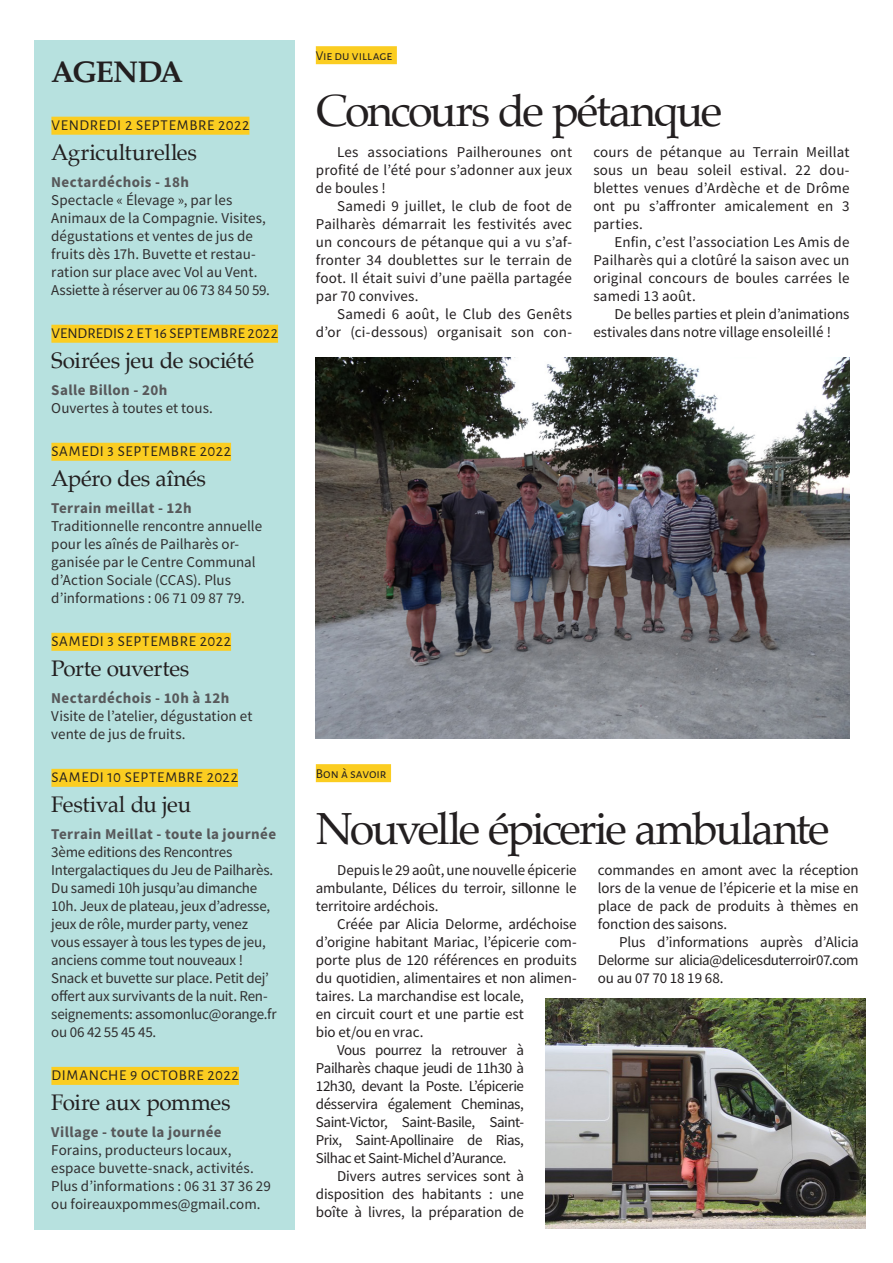
<style>
.page{position:relative;width:893px;height:1263px;background:#fff}
.page>*{position:absolute;margin:0;border:0;box-sizing:border-box;transform-origin:0 0}
.t1{font:45px "Palatino";letter-spacing:-.055em;color:#231f20}
.t2{font:700 30px "Palatino";letter-spacing:-.045em;color:#231f20}
.t3{font:22.5px "Palatino";letter-spacing:-.015em;color:#231f20}
.t4{font:15px/18px "Source Sans Pro";letter-spacing:-.005em;color:#231f20;text-align:justify}
.t5{font:15px/18px "Source Sans Pro";letter-spacing:-.005em;color:#312f30}
.t6{font:15px "Source Sans Pro";letter-spacing:-.03em;color:#231f20}
.t7{font:700 15px "Source Sans Pro";letter-spacing:.025em;color:#57585a}
.t8{font:15px "Alegreya Sans SC";letter-spacing:.045em;color:#231f20}
.t9{font:15px/18px "Source Sans Pro";letter-spacing:.015em;color:#231f20;text-align:right}
.t10{font:15px "Source Sans Pro";letter-spacing:-.025em;color:#231f20}
.t11{font:15px "Alegreya Sans SC";letter-spacing:.015em;color:#231f20}
.t12{font:13.5px "Alegreya Sans SC";letter-spacing:-.005em;color:#231f20}
</style>
<div class="page">
<div style="left:34px;top:41px;width:261px;height:1189px;background:#b7e1df"></div>
<div style="left:51px;top:117px;width:198px;height:18px;background:#fbcd21"></div>
<div style="left:51px;top:325px;width:227px;height:18px;background:#fbcd21"></div>
<div style="left:51px;top:443px;width:180px;height:18px;background:#fbcd21"></div>
<div style="left:51px;top:633px;width:180px;height:18px;background:#fbcd21"></div>
<div style="left:51px;top:769px;width:187px;height:18px;background:#fbcd21"></div>
<div style="left:51px;top:1067px;width:188px;height:18px;background:#fbcd21"></div>
<img style="left:316px;top:358px;width:534px;height:381px">
<div style="left:316px;top:764px;width:75px;height:18px;background:#fbcd21"></div>
<img style="left:545px;top:998px;width:321px;height:231px">
<div style="left:316px;top:46px;width:81px;height:18px;background:#fbcd21"></div>
<h2 class="t2" style="left:51px;top:47px;width:134px">AGENDA</h2>
<p class="t8" style="left:51px;top:115px;width:199px">VENDREDI 2 SEPTEMBRE 2022</p>
<h3 class="t3" style="left:51px;top:134px;width:147px">Agriculturelles</h3>
<p class="t7" style="left:51px;top:172px;width:139px">Nectardéchois - 18h</p>
<p class="t5" style="left:51px;top:191px;width:220px">Spectacle « Élevage », par les Animaux de la Compagnie. Visites, dégustations et ventes de jus de fruits dès 17h. Buvette et restau&shy;ration sur place avec Vol au Vent.<br>Assiette à réserver au 06 73 84 50 59.</p>
<p class="t11" style="left:51px;top:323px;width:228px">VENDREDIS 2 ET 16 SEPTEMBRE 2022</p>
<h3 class="t3" style="left:51px;top:342px;width:204px">Soirées jeu de société</h3>
<p class="t7" style="left:51px;top:380px;width:118px">Salle Billon - 20h</p>
<p class="t5" style="left:51px;top:399px;width:163px">Ouvertes à toutes et tous.</p>
<p class="t8" style="left:51px;top:441px;width:181px">SAMEDI 3 SEPTEMBRE 2022</p>
<h3 class="t3" style="left:51px;top:460px;width:156px">Apéro des aînés</h3>
<p class="t7" style="left:51px;top:498px;width:142px">Terrain meillat - 12h</p>
<p class="t5" style="left:51px;top:517px;width:212px">Traditionnelle rencontre annuelle pour les aînés de Pailharès or&shy;ganisée par le Centre Communal d’Action Sociale (CCAS). Plus d’informations : 06 71 09 87 79.</p>
<p class="t8" style="left:51px;top:631px;width:181px">SAMEDI 3 SEPTEMBRE 2022</p>
<h3 class="t3" style="left:51px;top:650px;width:140px">Porte ouvertes</h3>
<p class="t7" style="left:51px;top:688px;width:180px">Nectardéchois - 10h à 12h</p>
<p class="t5" style="left:51px;top:707px;width:203px">Visite de l’atelier, dégustation et vente de jus de fruits.</p>
<p class="t8" style="left:51px;top:767px;width:188px">SAMEDI 10 SEPTEMBRE 2022</p>
<h3 class="t3" style="left:51px;top:786px;width:141px">Festival du jeu</h3>
<p class="t7" style="left:51px;top:824px;width:226px">Terrain Meillat - toute la journée</p>
<p class="t5" style="left:51px;top:843px;width:227px">3ème editions des Rencontres Intergalactiques du Jeu de Pailharès.<br>Du samedi 10h jusqu’au dimanche 10h. Jeux de plateau, jeux d’adresse, jeux de rôle, murder party, venez vous essayer à tous les types de jeu, anciens comme tout nouveaux !<br>Snack et buvette sur place. Petit dej’ offert aux survivants de la nuit. Ren&shy;seignements: assomonluc@orange.fr ou 06 42 55 45 45.</p>
<p class="t8" style="left:51px;top:1065px;width:189px">DIMANCHE 9 OCTOBRE 2022</p>
<h3 class="t3" style="left:51px;top:1084px;width:181px">Foire aux pommes</h3>
<p class="t7" style="left:51px;top:1122px;width:172px">Village - toute la journée</p>
<p class="t5" style="left:51px;top:1141px;width:221px">Forains, producteurs locaux, espace buvette-snack, activités.<br>Plus d’informations : 06 31 37 36 29 ou foireauxpommes@gmail.com.</p>
<p class="t12" style="left:316px;top:46px;width:78px">Vie du village</p>
<h1 class="t1" style="left:316px;top:74px;width:408px">Concours de pétanque</h1>
<p class="t4" style="left:316px;top:143px;width:258px;text-indent:21px">Les associations Pailherounes ont profité de l’été pour s’adonner aux jeux de boules !</p>
<p class="t4" style="left:316px;top:197px;width:258px;text-indent:21px">Samedi 9 juillet, le club de foot de Pailharès démarrait les festivités avec un concours de pétanque qui a vu s’af&shy;fronter 34 doublettes sur le terrain de foot. Il était suivi d’une paëlla partagée par 70 convives.</p>
<p class="t9" style="left:316px;top:305px;width:258px">Samedi 6 août, le Club des Genêts d’or (ci-dessous) organisait son con-</p>
<p class="t4" style="left:593px;top:143px;width:258px">cours de pétanque au Terrain Meillat sous un beau soleil estival. 22 dou&shy;blettes venues d’Ardèche et de Drôme ont pu s’affronter amicalement en 3 parties.</p>
<p class="t4" style="left:593px;top:233px;width:258px;text-indent:21px">Enfin, c’est l’association Les Amis de Pailharès qui a clotûré la saison avec un original concours de boules carrées le samedi 13 août.</p>
<p class="t4" style="left:593px;top:305px;width:258px;text-indent:21px">De belles parties et plein d’animations estivales dans notre village ensoleillé !</p>
<p class="t12" style="left:316px;top:764px;width:72px">Bon à savoir</p>
<h1 class="t1" style="left:316px;top:792px;width:515px">Nouvelle épicerie ambulante</h1>
<p class="t4" style="left:316px;top:861px;width:262px;text-indent:21px">Depuis le 29 août, une nouvelle épicerie ambulante, Délices du terroir, sillonne le territoire ardéchois.</p>
<p class="t4" style="left:337px;top:915px;width:241px">Créée par Alicia Delorme, ardéchoise</p>
<p class="t4" style="left:316px;top:933px;width:262px">d’origine habitant Mariac, l’épicerie com-</p>
<p class="t4" style="left:316px;top:951px;width:262px">porte plus de 120 références en produits</p>
<p class="t4" style="left:316px;top:969px;width:262px">du quotidien, alimentaires et non alimen-</p>
<p class="t4" style="left:316px;top:987px;width:210px">taires. La marchandise est locale,</p>
<p class="t4" style="left:316px;top:1005px;width:210px">en circuit court et une partie est</p>
<p class="t4" style="left:316px;top:1023px;width:109px">bio et/ou en vrac.</p>
<p class="t10" style="left:337px;top:1041px;width:188px">Vous pourrez la retrouver à</p>
<p class="t6" style="left:316px;top:1059px;width:210px">Pailharès chaque jeudi de 11h30 à</p>
<p class="t6" style="left:316px;top:1077px;width:210px">12h30, devant la Poste. L’épicerie</p>
<p class="t10" style="left:316px;top:1095px;width:210px">désservira également Cheminas,</p>
<p class="t6" style="left:316px;top:1113px;width:210px">Saint-Victor, Saint-Basile, Saint-</p>
<p class="t6" style="left:316px;top:1131px;width:210px">Prix, Saint-Apollinaire de Rias,</p>
<p class="t6" style="left:316px;top:1149px;width:192px">Silhac et Saint-Michel d’Aurance.</p>
<p class="t4" style="left:337px;top:1167px;width:188px">Divers autres services sont à</p>
<p class="t4" style="left:316px;top:1185px;width:210px">disposition des habitants : une</p>
<p class="t4" style="left:316px;top:1203px;width:210px">boîte à livres, la préparation de</p>
<p class="t4" style="left:598px;top:861px;width:262px">commandes en amont avec la réception lors de la venue de l’épicerie et la mise en place de pack de produits à thèmes en fonction des saisons.</p>
<p class="t4" style="left:598px;top:933px;width:262px;text-indent:21px">Plus d’informations auprès d’Alicia Delorme sur alicia@delicesduterroir07.com ou au 07 70 18 19 68.</p>
</div>
